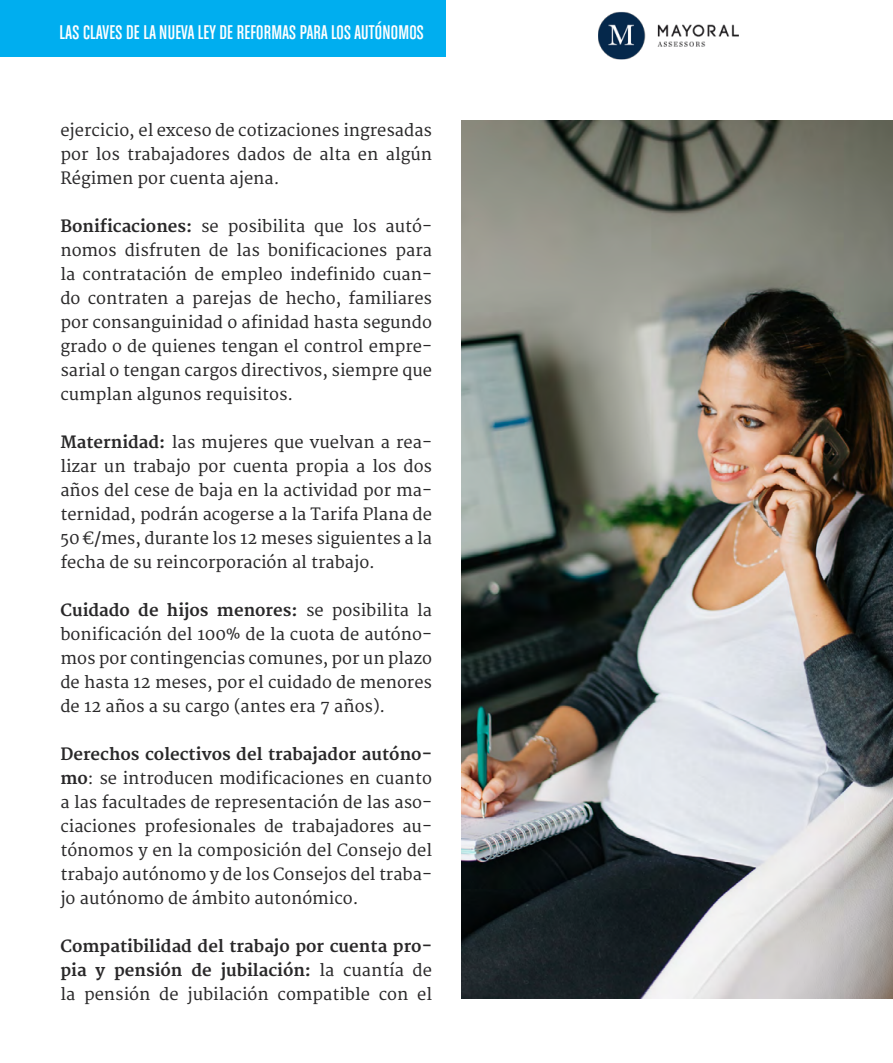
<style>
.page{position:relative;width:893px;height:1063px;background:#fff}
.page>*{position:absolute;margin:0;border:0;box-sizing:border-box;transform-origin:0 0}
.t1{font:21px "Chalet Comprime Cologne Sixty";letter-spacing:.01em;color:#fff}
.t2{font:16.5px/24px "Merriweather";color:#292829;text-align:justify}
.t3{font:700 16.5px/24px "Merriweather";color:#292829;text-align:justify}
.s1{font-weight:700}
.s2{font-weight:400}
</style>
<div class="page">
<div style="left:0;top:0;width:893px;height:57px;background:#00aeef"></div>
<img style="left:462px;top:120px;width:431px;height:879px">
<div style="left:446px;top:0;width:447px;height:60px;background:#fff"></div>
<img style="left:598px;top:12px;width:141px;height:48px">
<p class="t1" style="left:60px;top:20px;width:366px">LAS CLAVES DE LA NUEVA LEY DE REFORMAS PARA LOS AUTÓNOMOS</p>
<p class="t2" style="left:60px;top:119px;width:373px">ejercicio, el exceso de cotizaciones ingresadas por los trabajadores dados de alta en algún Régimen por cuenta ajena.</p>
<p class="t2" style="left:60px;top:215px;width:373px"><span class="s1">Bonificaciones:</span> se posibilita que los autó&shy;nomos disfruten de las bonificaciones para la contratación de empleo indefinido cuan&shy;do contraten a parejas de hecho, familiares por consanguinidad o afinidad hasta segundo grado o de quienes tengan el control empre&shy;sarial o tengan cargos directivos, siempre que cumplan algunos requisitos.</p>
<p class="t2" style="left:60px;top:431px;width:373px"><span class="s1">Maternidad:</span> las mujeres que vuelvan a rea&shy;lizar un trabajo por cuenta propia a los dos años del cese de baja en la actividad por ma&shy;ternidad, podrán acogerse a la Tarifa Plana de 50 €/mes, durante los 12 meses siguientes a la fecha de su reincorporación al trabajo.</p>
<p class="t2" style="left:60px;top:599px;width:373px"><span class="s1">Cuidado de hijos menores:</span> se posibilita la bonificación del 100% de la cuota de autóno&shy;mos por contingencias comunes, por un plazo de hasta 12 meses, por el cuidado de menores de 12 años a su cargo (antes era 7 años).</p>
<p class="t2" style="left:60px;top:743px;width:373px"><span class="s1">Derechos colectivos del trabajador autóno&shy;mo</span>: se introducen modificaciones en cuanto a las facultades de representación de las aso&shy;ciaciones profesionales de trabajadores au&shy;tónomos y en la composición del Consejo del trabajo autónomo y de los Consejos del traba&shy;jo autónomo de ámbito autonómico.</p>
<p class="t3" style="left:60px;top:935px;width:373px">Compatibilidad del trabajo por cuenta pro&shy;pia y pensión de jubilación: <span class="s2">la cuantía de la pensión de jubilación compatible con el</span></p>
</div>
